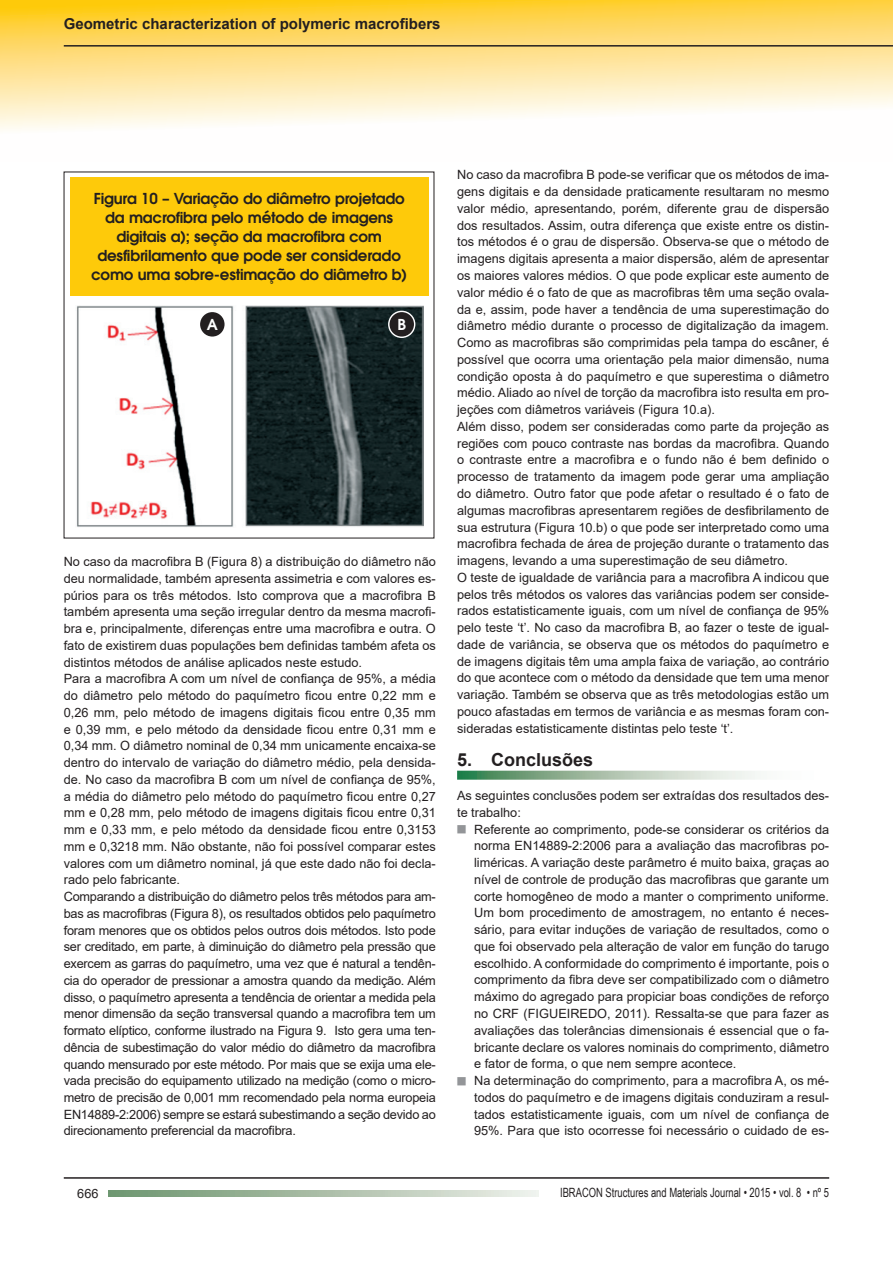
<style>
.page{position:relative;width:893px;height:1263px;background:#fff}
.page>*{position:absolute;margin:0;border:0;box-sizing:border-box;transform-origin:0 0}
.t1{font:700 18px "Arial";color:#231f20}
.t2{font:600 15px/19px "Avant Garde";letter-spacing:-.015em;color:#231f20;text-align:center}
.t3{font:700 15px "Arial";color:#231f20}
.t4{font:600 15px "Avant Garde";color:#fff}
.t5{font:12.75px/16.8px "Arial";color:#231f20}
.t6{font:12.75px "Arial Narrow";color:#231f20;scale:.9 1}
.s1{color:#939598}
</style>
<div class="page">
<svg style="left:0;top:0;width:893px;height:130px;background:#fee498"></svg>
<hr style="left:64px;top:1177px;width:765px;height:2px;background:#231f20">
<hr style="left:64px;top:45px;width:829px;height:2px;background:#231f20">
<svg style="left:108px;top:1190px;width:431px;height:6px;background:#acc0aa"></svg>
<div style="left:70px;top:177px;width:358px;height:119px;background:#feca0a"></div>
<img style="left:76px;top:305px;width:348px;height:222px">
<div style="left:199px;top:311px;width:27px;height:27px;border:3px solid #fff;border-radius:50%"></div>
<div style="left:200px;top:312px;width:25px;height:25px;background:#231f20;border-radius:50%"></div>
<div style="left:388px;top:311px;width:27px;height:27px;border:3px solid #fff;border-radius:50%"></div>
<div style="left:389px;top:312px;width:25px;height:25px;background:#231f20;border-radius:50%"></div>
<svg style="left:457px;top:771px;width:300px;height:9px;background:#a5c1aa"></svg>
<p class="t3" style="left:64px;top:13px;width:378px">Geometric characterization of polymeric macrofibers</p>
<p class="t2" style="left:91px;top:188px;width:317px">Figura 10 – Variação do diâmetro projetado da macrofibra pelo método de imagens digitais a); seção da macrofibra com desfibrilamento que pode ser considerado como uma sobre-estimação do diâmetro b)</p>
<p class="t4" style="left:207px;top:315px;width:13px">A</p>
<p class="t4" style="left:397px;top:315px;width:10px">B</p>
<p class="t5" style="left:64px;top:553px;width:374px">No caso da macrofibra B (Figura 8) a distribuição do diâmetro não deu normalidade, também apresenta assimetria e com valores es&shy;púrios para os três métodos. Isto comprova que a macrofibra B também apresenta uma seção irregular dentro da mesma macrofi&shy;bra e, principalmente, diferenças entre uma macrofibra e outra. O fato de existirem duas populações bem definidas também afeta os distintos métodos de análise aplicados neste estudo.<br>Para a macrofibra A com um nível de confiança de 95%, a média do diâmetro pelo método do paquímetro ficou entre 0,22 mm e 0,26 mm, pelo método de imagens digitais ficou entre 0,35 mm e 0,39 mm, e pelo método da densidade ficou entre 0,31 mm e 0,34 mm. O diâmetro nominal de 0,34 mm unicamente encaixa-se dentro do intervalo de variação do diâmetro médio, pela densida&shy;de. No caso da macrofibra B com um nível de confiança de 95%, a média do diâmetro pelo método do paquímetro ficou entre 0,27 mm e 0,28 mm, pelo método de imagens digitais ficou entre 0,31 mm e 0,33 mm, e pelo método da densidade ficou entre 0,3153 mm e 0,3218 mm. Não obstante, não foi possível comparar estes valores com um diâmetro nominal, já que este dado não foi decla&shy;rado pelo fabricante.<br>Comparando a distribuição do diâmetro pelos três métodos para am&shy;bas as macrofibras (Figura 8), os resultados obtidos pelo paquímetro foram menores que os obtidos pelos outros dois métodos. Isto pode ser creditado, em parte, à diminuição do diâmetro pela pressão que exercem as garras do paquímetro, uma vez que é natural a tendên&shy;cia do operador de pressionar a amostra quando da medição. Além disso, o paquímetro apresenta a tendência de orientar a medida pela menor dimensão da seção transversal quando a macrofibra tem um formato elíptico, conforme ilustrado na Figura 9. Isto gera uma ten&shy;dência de subestimação do valor médio do diâmetro da macrofibra quando mensurado por este método. Por mais que se exija uma ele&shy;vada precisão do equipamento utilizado na medição (como o micro&shy;metro de precisão de 0,001 mm recomendado pela norma europeia EN14889-2:2006) sempre se estará subestimando a seção devido ao direcionamento preferencial da macrofibra.</p>
<p class="t5" style="left:457px;top:166px;width:374px">No caso da macrofibra B pode-se verificar que os métodos de ima&shy;gens digitais e da densidade praticamente resultaram no mesmo valor médio, apresentando, porém, diferente grau de dispersão dos resultados. Assim, outra diferença que existe entre os distin&shy;tos métodos é o grau de dispersão. Observa-se que o método de imagens digitais apresenta a maior dispersão, além de apresentar os maiores valores médios. O que pode explicar este aumento de valor médio é o fato de que as macrofibras têm uma seção ovala&shy;da e, assim, pode haver a tendência de uma superestimação do diâmetro médio durante o processo de digitalização da imagem.<br>Como as macrofibras são comprimidas pela tampa do escâner, é possível que ocorra uma orientação pela maior dimensão, numa condição oposta à do paquímetro e que superestima o diâmetro médio. Aliado ao nível de torção da macrofibra isto resulta em pro&shy;jeções com diâmetros variáveis (Figura 10.a).<br>Além disso, podem ser consideradas como parte da projeção as regiões com pouco contraste nas bordas da macrofibra. Quando o contraste entre a macrofibra e o fundo não é bem definido o processo de tratamento da imagem pode gerar uma ampliação do diâmetro. Outro fator que pode afetar o resultado é o fato de algumas macrofibras apresentarem regiões de desfibrilamento de sua estrutura (Figura 10.b) o que pode ser interpretado como uma macrofibra fechada de área de projeção durante o tratamento das imagens, levando a uma superestimação de seu diâmetro.<br>O teste de igualdade de variância para a macrofibra A indicou que pelos três métodos os valores das variâncias podem ser conside&shy;rados estatisticamente iguais, com um nível de confiança de 95% pelo teste ‘t’. No caso da macrofibra B, ao fazer o teste de igual&shy;dade de variância, se observa que os métodos do paquímetro e de imagens digitais têm uma ampla faixa de variação, ao contrário do que acontece com o método da densidade que tem uma menor variação. Também se observa que as três metodologias estão um pouco afastadas em termos de variância e as mesmas foram con&shy;sideradas estatisticamente distintas pelo teste ‘t’.</p>
<h1 class="t1" style="left:457px;top:747px;width:138px">5. Conclusões</h1>
<p class="t5" style="left:457px;top:787px;width:374px">As seguintes conclusões podem ser extraídas dos resultados des&shy;te trabalho:</p>
<p class="t5" style="left:474px;top:820px;width:357px;text-align:justify;text-indent:-17px"><span class="s1">■</span> Referente ao comprimento, pode-se considerar os critérios da norma EN14889-2:2006 para a avaliação das macrofibras po&shy;liméricas. A variação deste parâmetro é muito baixa, graças ao nível de controle de produção das macrofibras que garante um corte homogêneo de modo a manter o comprimento uniforme.<br>Um bom procedimento de amostragem, no entanto é neces&shy;sário, para evitar induções de variação de resultados, como o que foi observado pela alteração de valor em função do tarugo escolhido. A conformidade do comprimento é importante, pois o comprimento da fibra deve ser compatibilizado com o diâmetro máximo do agregado para propiciar boas condições de reforço no CRF (FIGUEIREDO, 2011). Ressalta-se que para fazer as avaliações das tolerâncias dimensionais é essencial que o fa&shy;bricante declare os valores nominais do comprimento, diâmetro e fator de forma, o que nem sempre acontece.</p>
<p class="t5" style="left:474px;top:1072px;width:357px;text-align:justify;text-indent:-17px"><span class="s1">■</span> Na determinação do comprimento, para a macrofibra A, os mé&shy;todos do paquímetro e de imagens digitais conduziram a resul&shy;tados estatisticamente iguais, com um nível de confiança de 95%. Para que isto ocorresse foi necessário o cuidado de es-</p>
<p class="t5" style="left:77px;top:1185px;width:23px">666</p>
<p class="t6" style="left:560px;top:1183px;width:300px">IBRACON Structures and Materials Journal • 2015 • vol. 8 • nº 5</p>
</div>
